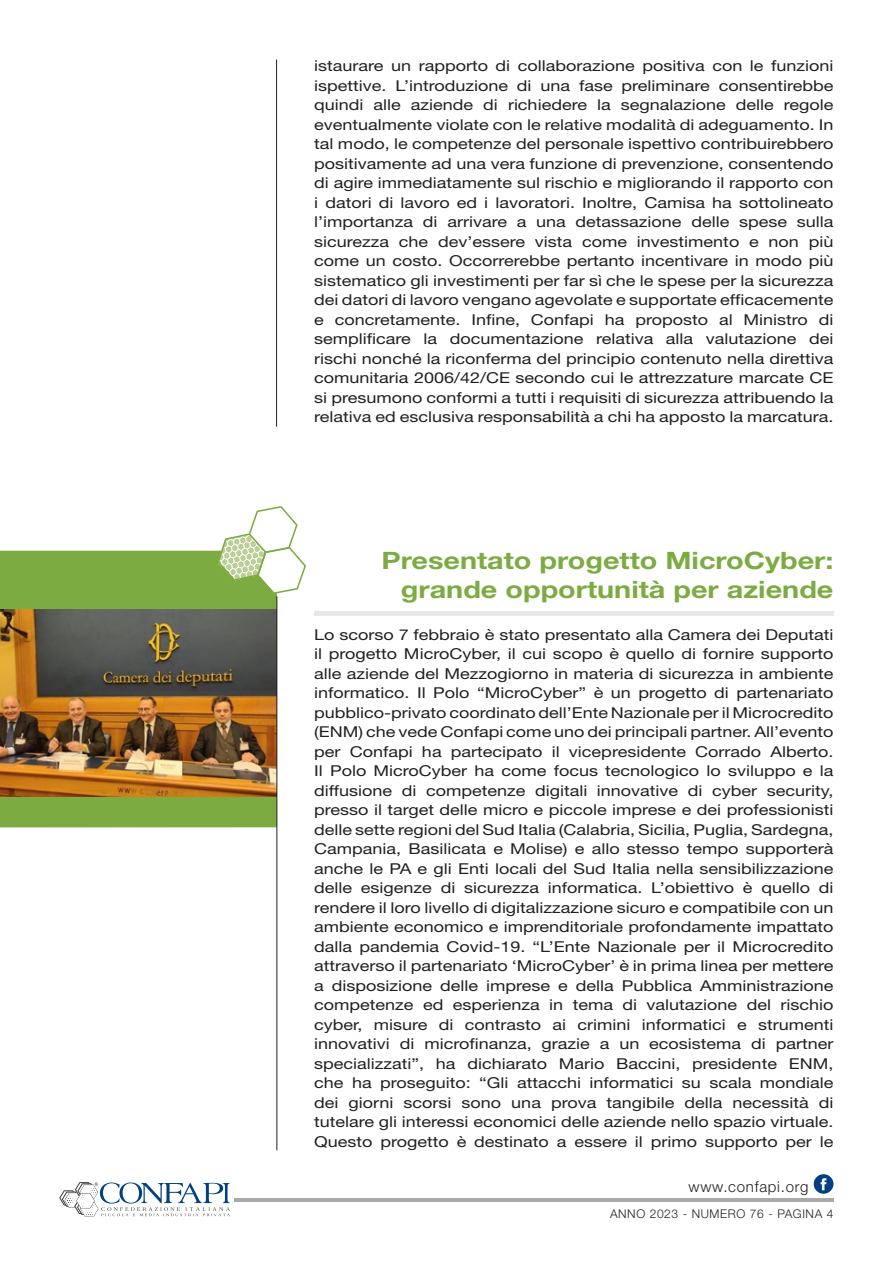
<style>
.page{position:relative;width:893px;height:1263px;background:#fff}
.page>*{position:absolute;margin:0;border:0;box-sizing:border-box;transform-origin:0 0}
.t1{font:700 24px/28.8px "Helvetica Neue";color:#7cac41;text-align:right;scale:1.2 1}
.t2{font:15px/19.5px "Helvetica Neue";color:#231f20;text-align:justify;scale:1.2 1}
.t3{font:300 15px "Helvetica Neue";letter-spacing:.05em;color:#231f20}
.t4{font:300 12px "Helvetica Neue";letter-spacing:.05em;color:#231f20}
</style>
<div class="page">
<hr style="left:234px;top:1198px;width:600px;height:3px;background:#a8a9ad">
<svg style="left:814px;top:1174px;width:19px;height:20px"></svg>
<svg style="left:59px;top:1182px;width:171px;height:35px"></svg>
<hr style="left:276px;top:60px;width:1px;height:367px;background:#231f20">
<div style="left:0;top:551px;width:277px;height:276px;background:#7cac41"></div>
<hr style="left:314px;top:611px;width:519px;height:4px;background:#e6e7e9">
<svg style="left:217px;top:506px;width:89px;height:88px"></svg>
<img style="left:0;top:609px;width:277px;height:187px">
<hr style="left:277px;top:596px;width:1px;height:554px;background:#231f20">
<p class="t2" style="left:314px;top:56px;width:434px">istaurare un rapporto di collaborazione positiva con le funzioni ispettive. L’introduzione di una fase preliminare consentirebbe quindi alle aziende di richiedere la segnalazione delle regole eventualmente violate con le relative modalità di adeguamento. In tal modo, le competenze del personale ispettivo contribuirebbero positivamente ad una vera funzione di prevenzione, consentendo di agire immediatamente sul rischio e migliorando il rapporto con i datori di lavoro ed i lavoratori. Inoltre, Camisa ha sottolineato l’importanza di arrivare a una detassazione delle spese sulla sicurezza che dev’essere vista come investimento e non più come un costo. Occorrerebbe pertanto incentivare in modo più sistematico gli investimenti per far sì che le spese per la sicurezza dei datori di lavoro vengano agevolate e supportate efficacemente e concretamente. Infine, Confapi ha proposto al Ministro di semplificare la documentazione relativa alla valutazione dei rischi nonché la riconferma del principio contenuto nella direttiva comunitaria 2006/42/CE secondo cui le attrezzature marcate CE si presumono conformi a tutti i requisiti di sicurezza attribuendo la relativa ed esclusiva responsabilità a chi ha apposto la marcatura.</p>
<h1 class="t1" style="left:382px;top:546px;width:378px">Presentato progetto MicroCyber: grande opportunità per aziende</h1>
<p class="t2" style="left:314px;top:624px;width:434px">Lo scorso 7 febbraio è stato presentato alla Camera dei Deputati il progetto MicroCyber, il cui scopo è quello di fornire supporto alle aziende del Mezzogiorno in materia di sicurezza in ambiente informatico. Il Polo “MicroCyber” è un progetto di partenariato pubblico-privato coordinato dell’Ente Nazionale per il Microcredito (ENM) che vede Confapi come uno dei principali partner. All’evento per Confapi ha partecipato il vicepresidente Corrado Alberto.<br>Il Polo MicroCyber ha come focus tecnologico lo sviluppo e la diffusione di competenze digitali innovative di cyber security, presso il target delle micro e piccole imprese e dei professionisti delle sette regioni del Sud Italia (Calabria, Sicilia, Puglia, Sardegna, Campania, Basilicata e Molise) e allo stesso tempo supporterà anche le PA e gli Enti locali del Sud Italia nella sensibilizzazione delle esigenze di sicurezza informatica. L’obiettivo è quello di rendere il loro livello di digitalizzazione sicuro e compatibile con un ambiente economico e imprenditoriale profondamente impattato dalla pandemia Covid-19. “L’Ente Nazionale per il Microcredito attraverso il partenariato ‘MicroCyber’ è in prima linea per mettere a disposizione delle imprese e della Pubblica Amministrazione competenze ed esperienza in tema di valutazione del rischio cyber, misure di contrasto ai crimini informatici e strumenti innovativi di microfinanza, grazie a un ecosistema di partner specializzati”, ha dichiarato Mario Baccini, presidente ENM, che ha proseguito: “Gli attacchi informatici su scala mondiale dei giorni scorsi sono una prova tangibile della necessità di tutelare gli interessi economici delle aziende nello spazio virtuale.<br>Questo progetto è destinato a essere il primo supporto per le</p>
<p class="t3" style="left:689px;top:1177px;width:122px">www.confapi.org</p>
<p class="t4" style="left:610px;top:1206px;width:225px">ANNO 2023 - NUMERO 76 - PAGINA 4</p>
</div>
